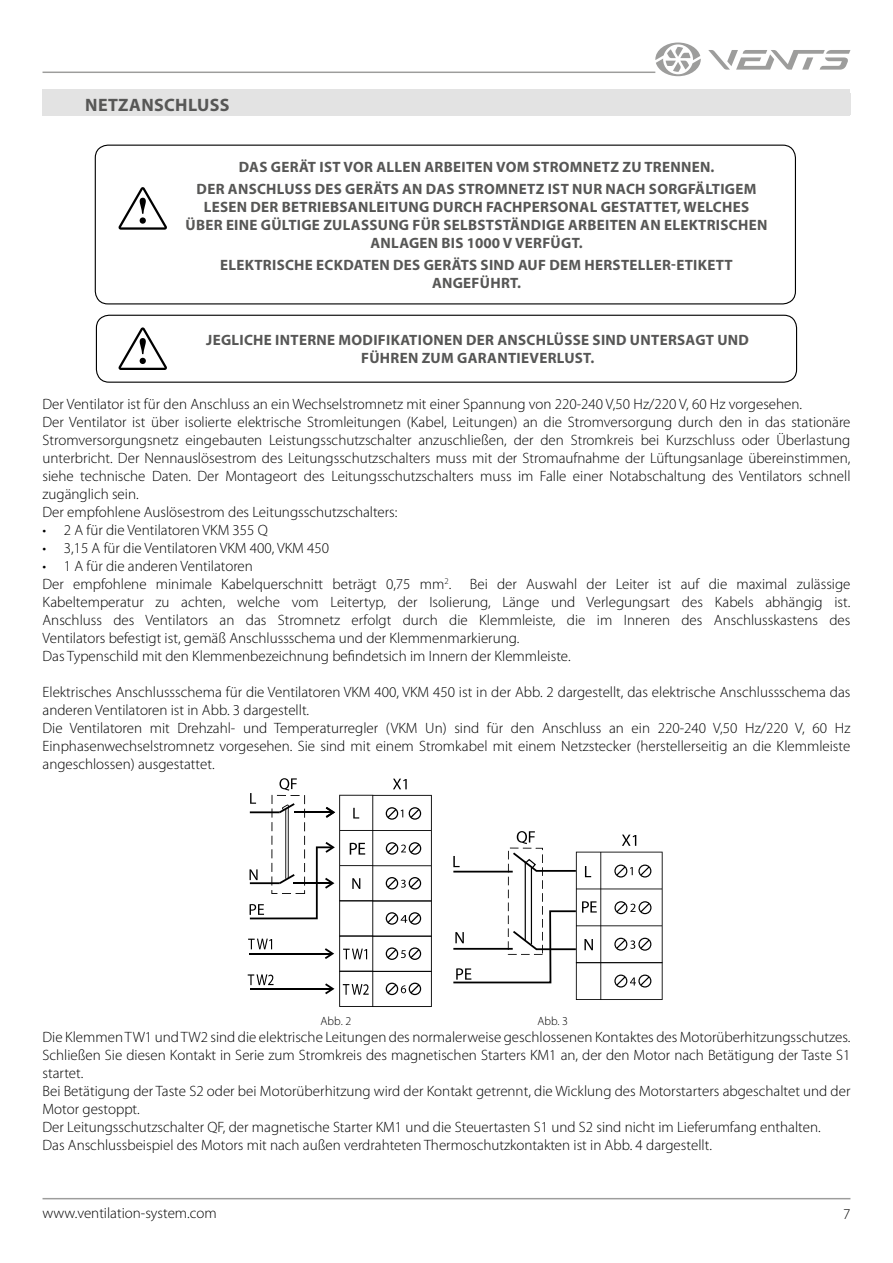
<style>
.page{position:relative;width:893px;height:1263px;background:#fff}
.page>*{position:absolute;margin:0;border:0;box-sizing:border-box;transform-origin:0 0}
.t1{font:700 18px "Myriad Pro";letter-spacing:.02em;color:#575756}
.t2{font:300 15px/18px "Myriad Pro";color:#000}
.t3{font:700 15px/18px "Myriad Pro";letter-spacing:.02em;color:#575756;text-align:center}
.t4{font:300 12px "Myriad Pro";color:#000}
</style>
<div class="page">
<hr style="left:43px;top:1198px;width:807px;height:1px;background:#9d9d9c">
<hr style="left:43px;top:72px;width:612px;height:1px;background:#9d9d9c">
<svg style="left:708px;top:50px;width:142px;height:20px"></svg>
<svg style="left:655px;top:43px;width:46px;height:33px"></svg>
<div style="left:43px;top:89px;width:807px;height:26px;background:#e3e3e3"></div>
<div style="left:96px;top:315px;width:701px;height:68px;border:1px solid #000;border-radius:13px"></div>
<svg style="left:118px;top:327px;width:49px;height:43px"></svg>
<div style="left:95px;top:145px;width:701px;height:159px;border:1px solid #000;border-radius:13px"></div>
<svg style="left:118px;top:187px;width:49px;height:43px"></svg>
<svg style="left:248px;top:778px;width:184px;height:229px"></svg>
<svg style="left:453px;top:831px;width:210px;height:169px"></svg>
<p class="t1" style="left:85px;top:93px;width:146px">NETZANSCHLUSS</p>
<p class="t3" style="left:197px;top:155px;width:561px;line-height:22.2px">DAS GERÄT IST VOR ALLEN ARBEITEN VOM STROMNETZ ZU TRENNEN.<br>DER ANSCHLUSS DES GERÄTS AN DAS STROMNETZ IST NUR NACH SORGFÄLTIGEM</p>
<p class="t3" style="left:186px;top:198px;width:583px">LESEN DER BETRIEBSANLEITUNG DURCH FACHPERSONAL GESTATTET, WELCHES<br>ÜBER EINE GÜLTIGE ZULASSUNG FÜR SELBSTSTÄNDIGE ARBEITEN AN ELEKTRISCHEN<br>ANLAGEN BIS 1000 V VERFÜGT.</p>
<p class="t3" style="left:220px;top:256px;width:514px">ELEKTRISCHE ECKDATEN DES GERÄTS SIND AUF DEM HERSTELLER-ETIKETT<br>ANGEFÜHRT.</p>
<p class="t3" style="left:206px;top:331px;width:544px">JEGLICHE INTERNE MODIFIKATIONEN DER ANSCHLÜSSE SIND UNTERSAGT UND<br>FÜHREN ZUM GARANTIEVERLUST.</p>
<p class="t2" style="left:43px;top:395px;width:809px">Der Ventilator ist für den Anschluss an ein Wechselstromnetz mit einer Spannung von 220-240 V,50 Hz/220 V, 60 Hz vorgesehen.<br>Der Ventilator ist über isolierte elektrische Stromleitungen (Kabel, Leitungen) an die Stromversorgung durch den in das stationäre Stromversorgungsnetz eingebauten Leistungsschutzschalter anzuschließen, der den Stromkreis bei Kurzschluss oder Überlastung unterbricht. Der Nennauslösestrom des Leitungsschutzschalters muss mit der Stromaufnahme der Lüftungsanlage übereinstimmen, siehe technische Daten. Der Montageort des Leitungsschutzschalters muss im Falle einer Notabschaltung des Ventilators schnell zugänglich sein.<br>Der empfohlene Auslösestrom des Leitungsschutzschalters:</p>
<p class="t2" style="left:43px;top:521px;width:227px">• 2 A für die Ventilatoren VKM 355 Q</p>
<p class="t2" style="left:43px;top:539px;width:288px">• 3,15 A für die Ventilatoren VKM 400, VKM 450</p>
<p class="t2" style="left:43px;top:557px;width:809px">• 1 A für die anderen Ventilatoren<br>Der empfohlene minimale Kabelquerschnitt beträgt 0,75 mm<sup>2</sup>. Bei der Auswahl der Leiter ist auf die maximal zulässige Kabeltemperatur zu achten, welche vom Leitertyp, der Isolierung, Länge und Verlegungsart des Kabels abhängig ist.<br>Anschluss des Ventilators an das Stromnetz erfolgt durch die Klemmleiste, die im Inneren des Anschlusskastens des Ventilators befestigt ist, gemäß Anschlussschema und der Klemmenmarkierung.<br>Das Typenschild mit den Klemmenbezeichnung befindetsich im Innern der Klemmleiste.</p>
<p class="t2" style="left:43px;top:683px;width:809px">Elektrisches Anschlussschema für die Ventilatoren VKM 400, VKM 450 ist in der Abb. 2 dargestellt, das еlektrische Anschlussschema das anderen Ventilatoren ist in Abb. 3 dargestellt.<br>Die Ventilatoren mit Drehzahl- und Temperaturregler (VKM Un) sind für den Anschluss an ein 220-240 V,50 Hz/220 V, 60 Hz Einphasenwechselstromnetz vorgesehen. Sie sind mit einem Stromkabel mit einem Netzstecker (herstellerseitig an die Klemmleiste angeschlossen) ausgestattet.</p>
<p class="t4" style="left:321px;top:1015px;width:32px">Abb. 2</p>
<p class="t4" style="left:537px;top:1015px;width:32px">Abb. 3</p>
<p class="t2" style="left:43px;top:1028px;width:809px">Die Klemmen TW1 und TW2 sind die elektrische Leitungen des normalerweise geschlossenen Kontaktes des Motorüberhitzungsschutzes.<br>Schließen Sie diesen Kontakt in Serie zum Stromkreis des magnetischen Starters KM1 an, der den Motor nach Betätigung der Taste S1 startet.<br>Bei Betätigung der Taste S2 oder bei Motorüberhitzung wird der Kontakt getrennt, die Wicklung des Motorstarters abgeschaltet und der Motor gestoppt.<br>Der Leitungsschutzschalter QF, der magnetische Starter KM1 und die Steuertasten S1 und S2 sind nicht im Lieferumfang enthalten.<br>Das Anschlussbeispiel des Motors mit nach außen verdrahteten Thermoschutzkontakten ist in Abb. 4 dargestellt.</p>
<p class="t2" style="left:43px;top:1204px;width:176px">www.ventilation-system.com</p>
<p class="t2" style="left:843px;top:1205px;width:9px">7</p>
</div>
